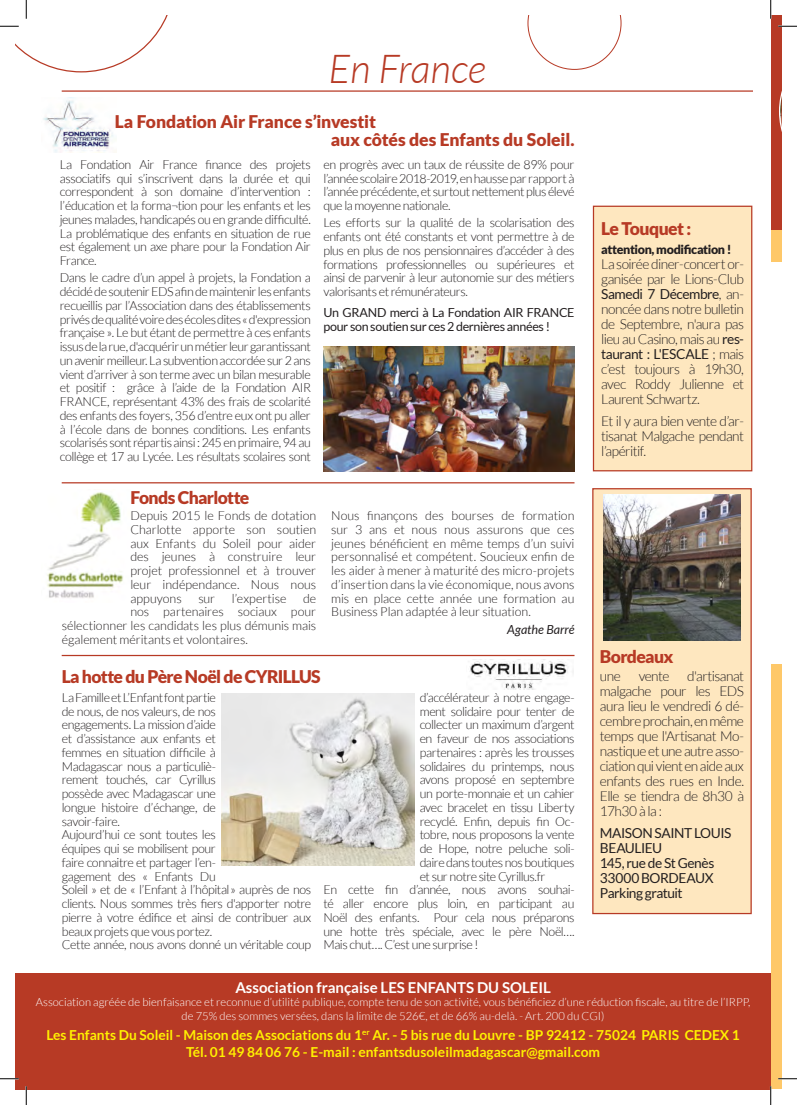
<style>
.page{position:relative;width:797px;height:1105px;background:#fff}
.page>*{position:absolute;margin:0;border:0;box-sizing:border-box;transform-origin:0 0}
.t1{font:italic 300 40px "Lato";color:#b73a25}
.t2{font:900 17.5px "Lato";letter-spacing:-.03em;color:#b73a25}
.t3{font:900 17.5px/18.8px "Lato";letter-spacing:-.01em;color:#b73a25}
.t4{font:700 15px "Lato";color:#fff}
.t5{font:300 13.75px/15px "Lato";letter-spacing:-.04em;color:#231f20;text-align:justify}
.t6{font:700 13.75px/16.5px "Lato";color:#fff101;text-align:center}
.t7{font:13.75px/15px "Lato";letter-spacing:-.035em;color:#231f20}
.t8{font:300 12.5px/13.8px "Lato";letter-spacing:-.03em;color:#231f20;text-align:justify}
.t9{font:300 12.5px "Lato";letter-spacing:-.005em;color:#231f20}
.t10{font:12.5px/13.8px "Lato";letter-spacing:-.03em;color:#231f20}
.t11{font:300 12.5px "Lato";color:#231f20}
.t12{font:900 12.5px "Lato";letter-spacing:-.03em;color:#231f20}
.t13{font:italic 12.5px "Lato";color:#231f20}
.t14{font:300 11.25px/13.5px "Lato";color:#fff;text-align:center}
.s1{font-weight:400}
</style>
<div class="page">
<div style="left:592px;top:488px;width:159px;height:426px;background:#fee7bf;border:1px solid #b73a25"></div>
<div style="left:770px;top:230px;width:11px;height:34px;background:#fec869"></div>
<div style="left:770px;top:263px;width:11px;height:826px;background:#fec869"></div>
<div style="left:770px;top:16px;width:11px;height:214px;background:#b73a25"></div>
<svg style="left:779px;top:94px;width:2px;height:34px"></svg>
<hr style="left:62px;top:90px;width:691px;height:2px;background:#b73a25">
<svg style="left:527px;top:16px;width:94px;height:54px"></svg>
<div style="left:16px;top:973px;width:754px;height:116px;background:#b73a25"></div>
<img style="left:470px;top:659px;width:103px;height:30px">
<div style="left:593px;top:206px;width:158px;height:265px;background:#fee7bf"></div>
<div style="left:593px;top:206px;width:159px;height:265px;border:1px solid #b73a25"></div>
<img style="left:221px;top:693px;width:193px;height:172px">
<img style="left:603px;top:494px;width:138px;height:146px">
<div style="left:770px;top:263px;width:11px;height:401px;background:#fff"></div>
<img style="left:323px;top:346px;width:251px;height:125px">
<img style="left:43px;top:97px;width:73px;height:56px">
<img style="left:47px;top:492px;width:76px;height:106px">
<hr style="left:62px;top:482px;width:512px;height:1px;background:#b73a25">
<hr style="left:62px;top:655px;width:512px;height:1px;background:#b73a25">
<svg style="left:778px;top:25px;width:19px;height:2px"></svg>
<svg style="left:0;top:1078px;width:19px;height:1px"></svg>
<svg style="left:778px;top:1078px;width:19px;height:1px"></svg>
<svg style="left:0;top:0;width:168px;height:72px"></svg>
<svg style="left:25px;top:1086px;width:2px;height:19px"></svg>
<svg style="left:770px;top:0;width:1px;height:19px"></svg>
<svg style="left:770px;top:1086px;width:1px;height:19px"></svg>
<p class="t1" style="left:328px;top:47px;width:159px">En France</p>
<p class="t3" style="left:331px;top:111px;width:245px;text-indent:-216px">La Fondation Air France s’investit<br>aux côtés des Enfants du Soleil.</p>
<p class="t8" style="left:60px;top:157px;width:252px">La Fondation Air France finance des projets associatifs qui s’inscrivent dans la durée et qui correspondent à son domaine d’intervention : l’éducation et la forma¬tion pour les enfants et les jeunes malades, handicapés ou en grande difficulté.<br>La problématique des enfants en situation de rue est également un axe phare pour la Fondation Air France.</p>
<p class="t8" style="left:60px;top:271px;width:252px">Dans le cadre d’un appel à projets, la Fondation a décidé de soutenir EDS afin de maintenir les enfants recueillis par l’Association dans des établissements privés de qualité voire des écoles dites « d'expression française ». Le but étant de permettre à ces enfants issus de la rue, d'acquérir un métier leur garantissant un avenir meilleur. La subvention accordée sur 2 ans vient d’arriver à son terme avec un bilan mesurable et positif : grâce à l’aide de la Fondation AIR FRANCE, représentant 43% des frais de scolarité des enfants des foyers, 356 d’entre eux ont pu aller à l’école dans de bonnes conditions. Les enfants scolarisés sont répartis ainsi : 245 en primaire, 94 au collège et 17 au Lycée. Les résultats scolaires sont</p>
<p class="t8" style="left:323px;top:157px;width:252px">en progrès avec un taux de réussite de 89% pour l’année scolaire 2018-2019, en hausse par rapport à l’année précédente, et surtout nettement plus élevé que la moyenne nationale.</p>
<p class="t8" style="left:323px;top:216px;width:252px">Les efforts sur la qualité de la scolarisation des enfants ont été constants et vont permettre à de plus en plus de nos pensionnaires d’accéder à des formations professionnelles ou supérieures et ainsi de parvenir à leur autonomie sur des métiers valorisants et rémunérateurs.</p>
<p class="t10" style="left:323px;top:305px;width:252px">Un GRAND merci à La Fondation AIR FRANCE pour son soutien sur ces 2 dernières années !</p>
<p class="t2" style="left:130px;top:487px;width:120px">Fonds Charlotte</p>
<p class="t8" style="left:130px;top:509px;width:187px">Depuis 2015 le Fonds de dotation Charlotte apporte son soutien aux Enfants du Soleil pour aider des jeunes à construire leur projet professionnel et à trouver leur indépendance. Nous nous appuyons</p>
<p class="t8" style="left:198px;top:591px;width:18px">sur</p>
<p class="t11" style="left:232px;top:591px;width:56px">l’expertise</p>
<p class="t8" style="left:303px;top:591px;width:15px">de</p>
<p class="t11" style="left:130px;top:605px;width:187px">nos partenaires sociaux pour</p>
<p class="t9" style="left:62px;top:619px;width:256px">sélectionner les candidats les plus démunis mais</p>
<p class="t9" style="left:62px;top:633px;width:188px">également méritants et volontaires.</p>
<p class="t2" style="left:62px;top:667px;width:260px">La hotte du Père Noël de CYRILLUS</p>
<p class="t8" style="left:331px;top:509px;width:245px">Nous finançons des bourses de formation sur 3 ans et nous nous assurons que ces jeunes bénéficient en même temps d’un suivi personnalisé et compétent. Soucieux enfin de les aider à mener à maturité des micro-projets d’insertion dans la vie économique, nous avons mis en place cette année une formation au Business Plan adaptée à leur situation.</p>
<p class="t13" style="left:507px;top:622px;width:69px">Agathe Barré</p>
<p class="t8" style="left:62px;top:690px;width:156px">La Famille et L’Enfant font partie de nous, de nos valeurs, de nos engagements. La mission d’aide et d’assistance aux enfants et femmes en situation difficile à Madagascar nous a particuliè&shy;rement touchés, car Cyrillus possède avec Madagascar une longue histoire d’échange, de savoir-faire.</p>
<p class="t8" style="left:62px;top:828px;width:251px;text-align:left">Aujourd’hui ce sont toutes les<br>équipes qui se mobilisent pour<br>faire connaitre et partager l’en-<br>gagement des « Enfants Du<br>Soleil » et de « l’Enfant à l’hôpital» auprès de nos clients. Nous sommes très fiers d'apporter notre pierre à votre édifice et ainsi de contribuer aux beaux projets que vous portez.</p>
<p class="t8" style="left:62px;top:938px;width:251px">Cette année, nous avons donné un véritable coup</p>
<p class="t8" style="left:419px;top:690px;width:156px">d’accélérateur à notre engage&shy;ment solidaire pour tenter de collecter un maximum d’argent en faveur de nos associations partenaires : après les trousses solidaires du printemps, nous avons proposé en septembre un porte-monnaie et un cahier avec bracelet en tissu Liberty recyclé. Enfin, depuis fin Oc&shy;tobre, nous proposons la vente de Hope, notre peluche soli&shy;daire dans toutes nos boutiques et sur notre site Cyrillus.fr</p>
<p class="t8" style="left:323px;top:883px;width:252px">En cette fin d’année, nous avons souhai&shy;té aller encore plus loin, en participant au Noël des enfants. Pour cela nous préparons une hotte très spéciale, avec le père Noël….<br>Mais chut…. C’est une surprise !</p>
<p class="t2" style="left:601px;top:219px;width:91px">Le Touquet :</p>
<p class="t12" style="left:601px;top:242px;width:132px">attention, modification !</p>
<p class="t5" style="left:601px;top:256px;width:144px">La soirée diner-concert or&shy;ganisée par le Lions-Club <span class="s1">Samedi 7 Décembre</span>, an&shy;noncée dans notre bulletin de Septembre, n'aura pas lieu au Casino, mais au <span class="s1">res&shy;taurant : L'ESCALE</span> ; mais c’est toujours à 19h30, avec Roddy Julienne et Laurent Schwartz.</p>
<p class="t5" style="left:601px;top:413px;width:144px">Et il y aura bien vente d’ar&shy;tisanat Malgache pendant l’apéritif.</p>
<p class="t2" style="left:600px;top:646px;width:75px">Bordeaux</p>
<p class="t5" style="left:600px;top:669px;width:22px">une</p>
<p class="t5" style="left:638px;top:669px;width:32px">vente</p>
<p class="t5" style="left:600px;top:669px;width:146px;text-indent:87px">d'artisanat malgache pour les EDS aura lieu le vendredi 6 dé&shy;cembre prochain, en même temps que l'Artisanat Mo&shy;nastique et une autre asso&shy;ciation qui vient en aide aux enfants des rues en Inde.<br>Elle se tiendra de 8h30 à 17h30 à la :</p>
<p class="t7" style="left:600px;top:826px;width:133px">MAISON SAINT LOUIS<br>BEAULIEU</p>
<p class="t7" style="left:600px;top:856px;width:116px">145, rue de St Genès</p>
<p class="t7" style="left:600px;top:871px;width:115px">33000 BORDEAUX</p>
<p class="t7" style="left:600px;top:886px;width:84px">Parking gratuit</p>
<p class="t4" style="left:235px;top:979px;width:317px">Association française LES ENFANTS DU SOLEIL</p>
<p class="t14" style="left:36px;top:996px;width:715px">Association agréée de bienfaisance et reconnue d’utilité publique, compte tenu de son activité, vous bénéficiez d’une réduction fiscale, au titre de l’IRPP, de 75% des sommes versées, dans la limite de 526€, et de 66% au-delà. - Art. 200 du CGI)</p>
<p class="t6" style="left:46px;top:1026px;width:695px">Les Enfants Du Soleil - Maison des Associations du 1<sup>er</sup> Ar. - 5 bis rue du Louvre - BP 92412 - 75024 PARIS CEDEX 1<br>Tél. 01 49 84 06 76 - E-mail : enfantsdusoleilmadagascar@gmail.com</p>
</div>
